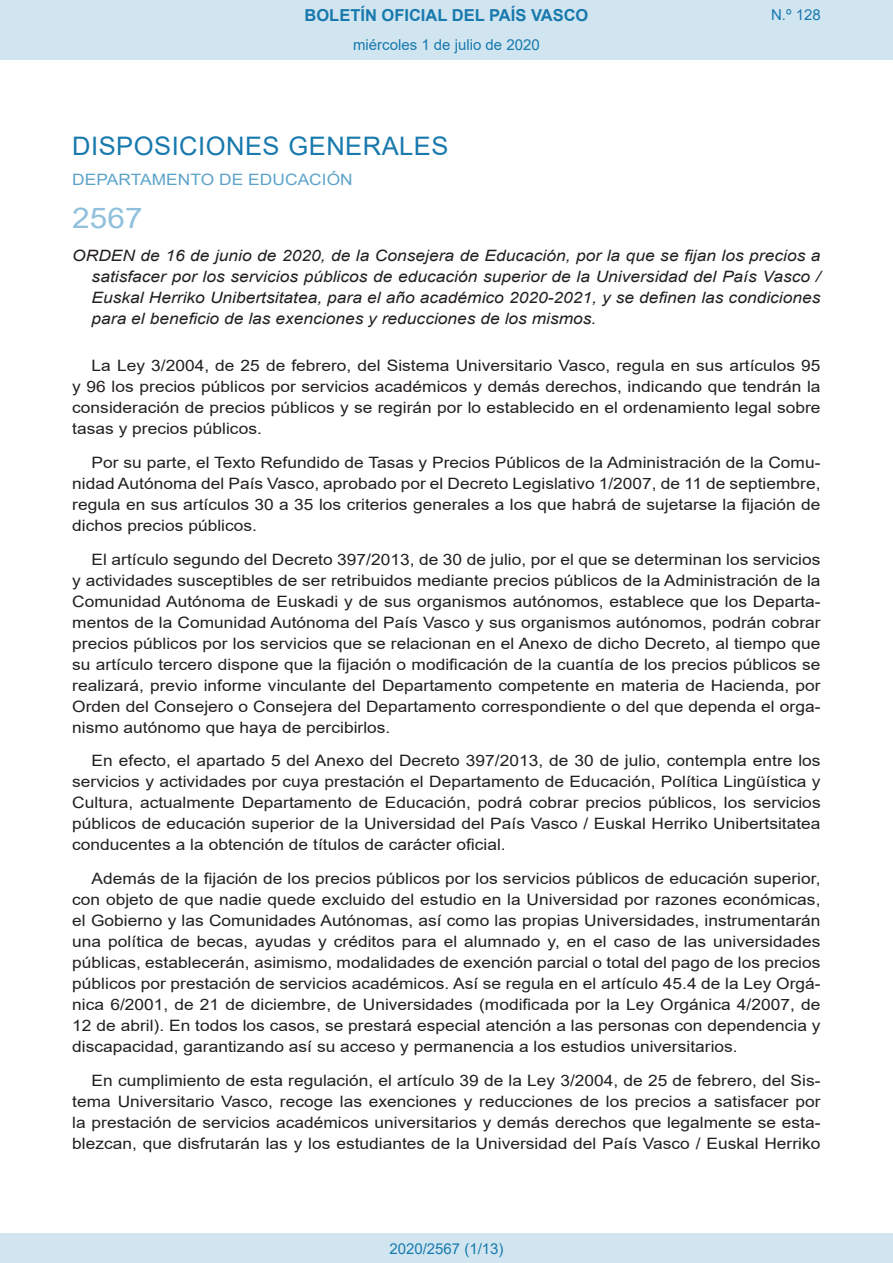
<style>
.page{position:relative;width:893px;height:1263px;background:#fff}
.page>*{position:absolute;margin:0;border:0;box-sizing:border-box;transform-origin:0 0}
.BOPVOrden{font:28.5px "Arial";color:#90c0db;scale:1.11 1}
.BOPVSeccion{font:25.5px "Arial";letter-spacing:.02em;color:#1879ad}
.t1{font:700 16.5px "Arial";color:#1879ad}
.BOPVDetalle{font:15.6px/21px "Arial";color:#231f20;text-align:justify;scale:1.11 1}
.BOPVTitulo{font:italic 15.6px/21px "Arial";color:#231f20;text-align:justify;scale:1.11 1}
.BOPVOrganismo{font:15.6px "Arial";letter-spacing:.005em;color:#5ea4ca;scale:1.11 1}
.Paginacion_Centro{font:15px "Arial";color:#1879ad}
</style>
<div class="page">
<div style="left:0;top:0;width:893px;height:60px;background:#d0e5f0"></div>
<div style="left:0;top:1233px;width:893px;height:30px;background:#d0e5f0"></div>
<p class="t1" style="left:305px;top:3px;width:285px">BOLETÍN OFICIAL DEL PAÍS VASCO</p>
<p class="Paginacion_Centro" style="left:353px;top:35px;width:188px">miércoles 1 de julio de 2020</p>
<p class="Paginacion_Centro" style="left:771px;top:5px;width:51px">N.º 128</p>
<p class="BOPVSeccion" style="left:72px;top:128px;width:378px">DISPOSICIONES GENERALES</p>
<p class="BOPVOrganismo" style="left:72px;top:169px;width:254px">DEPARTAMENTO DE EDUCACIÓN</p>
<p class="BOPVOrden" style="left:72px;top:198px;width:65px">2567</p>
<p class="BOPVTitulo" style="left:92px;top:246px;width:658px;text-indent:-19px">ORDEN de 16 de junio de 2020, de la Consejera de Educación, por la que se fijan los precios a satisfacer por los servicios públicos de educación superior de la Universidad del País Vasco / Euskal Herriko Unibertsitatea, para el año académico 2020-2021, y se definen las condiciones para el beneficio de las exenciones y reducciones de los mismos.</p>
<p class="BOPVDetalle" style="left:72px;top:355px;width:676px;text-indent:19px">La Ley 3/2004, de 25 de febrero, del Sistema Universitario Vasco, regula en sus artículos 95 y 96 los precios públicos por servicios académicos y demás derechos, indicando que tendrán la consideración de precios públicos y se regirán por lo establecido en el ordenamiento legal sobre tasas y precios públicos.</p>
<p class="BOPVDetalle" style="left:72px;top:452px;width:676px;text-indent:19px">Por su parte, el Texto Refundido de Tasas y Precios Públicos de la Administración de la Comu&shy;nidad Autónoma del País Vasco, aprobado por el Decreto Legislativo 1/2007, de 11 de septiembre, regula en sus artículos 30 a 35 los criterios generales a los que habrá de sujetarse la fijación de dichos precios públicos.</p>
<p class="BOPVDetalle" style="left:72px;top:548px;width:676px;text-indent:19px">El artículo segundo del Decreto 397/2013, de 30 de julio, por el que se determinan los servicios y actividades susceptibles de ser retribuidos mediante precios públicos de la Administración de la Comunidad Autónoma de Euskadi y de sus organismos autónomos, establece que los Departa&shy;mentos de la Comunidad Autónoma del País Vasco y sus organismos autónomos, podrán cobrar precios públicos por los servicios que se relacionan en el Anexo de dicho Decreto, al tiempo que su artículo tercero dispone que la fijación o modificación de la cuantía de los precios públicos se realizará, previo informe vinculante del Departamento competente en materia de Hacienda, por Orden del Consejero o Consejera del Departamento correspondiente o del que dependa el orga&shy;nismo autónomo que haya de percibirlos.</p>
<p class="BOPVDetalle" style="left:72px;top:750px;width:676px;text-indent:19px">En efecto, el apartado 5 del Anexo del Decreto 397/2013, de 30 de julio, contempla entre los servicios y actividades por cuya prestación el Departamento de Educación, Política Lingüística y Cultura, actualmente Departamento de Educación, podrá cobrar precios públicos, los servicios públicos de educación superior de la Universidad del País Vasco / Euskal Herriko Unibertsitatea conducentes a la obtención de títulos de carácter oficial.</p>
<p class="BOPVDetalle" style="left:72px;top:868px;width:676px;text-indent:19px">Además de la fijación de los precios públicos por los servicios públicos de educación superior, con objeto de que nadie quede excluido del estudio en la Universidad por razones económicas, el Gobierno y las Comunidades Autónomas, así como las propias Universidades, instrumentarán una política de becas, ayudas y créditos para el alumnado y, en el caso de las universidades públicas, establecerán, asimismo, modalidades de exención parcial o total del pago de los precios públicos por prestación de servicios académicos. Así se regula en el artículo 45.4 de la Ley Orgá&shy;nica 6/2001, de 21 de diciembre, de Universidades (modificada por la Ley Orgánica 4/2007, de 12 de abril). En todos los casos, se prestará especial atención a las personas con dependencia y discapacidad, garantizando así su acceso y permanencia a los estudios universitarios.</p>
<p class="BOPVDetalle" style="left:72px;top:1070px;width:676px;text-indent:19px">En cumplimiento de esta regulación, el artículo 39 de la Ley 3/2004, de 25 de febrero, del Sis&shy;tema Universitario Vasco, recoge las exenciones y reducciones de los precios a satisfacer por la prestación de servicios académicos universitarios y demás derechos que legalmente se esta&shy;blezcan, que disfrutarán las y los estudiantes de la Universidad del País Vasco / Euskal Herriko</p>
<p class="Paginacion_Centro" style="left:389px;top:1238px;width:116px">2020/2567 (1/13)</p>
</div>
